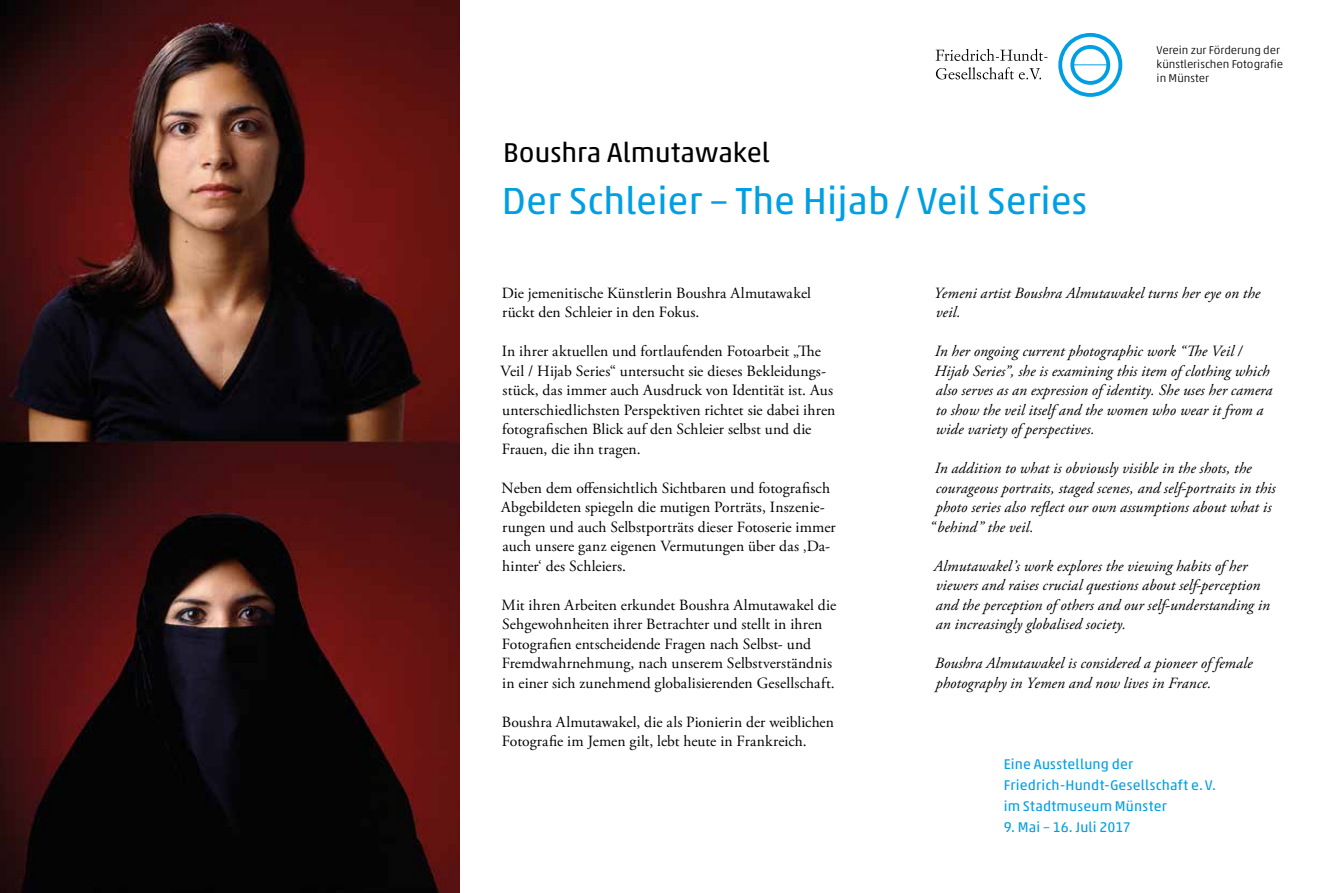
<style>
.page{position:relative;width:1327px;height:893px;background:#fff}
.page>*{position:absolute;margin:0;border:0;box-sizing:border-box;transform-origin:0 0}
.t1{font:38.25px "Akko Pro";color:#009fe3}
.t2{font:27.6px "Akko Pro";color:#000}
.t3{font:15.6px/19.5px "Adobe Garamond Pro";letter-spacing:.005em;color:#000}
.t4{font:italic 15.6px/19.5px "Adobe Garamond Pro";letter-spacing:.005em;color:#000}
.t5{font:14.25px/21px "Akko Pro";letter-spacing:.015em;color:#009fe3}
.t6{font:300 11.4px/14.2px "Akko Pro";color:#000}
</style>
<div class="page">
<img style="left:0;top:0;width:459px;height:893px">
<svg style="left:1059px;top:34px;width:62px;height:62px"></svg>
<div style="left:1070px;top:45px;width:40px;height:40px;border:2px solid #009fe3;border-radius:50%"></div>
<hr style="left:1073px;top:64px;width:34px;height:1px;background:#009fe3">
<svg style="left:935px;top:49px;width:112px;height:12px"></svg>
<svg style="left:936px;top:67px;width:105px;height:12px"></svg>
<h2 class="t2" style="left:503px;top:136px;width:268px">Boushra Almutawakel</h2>
<h1 class="t1" style="left:502px;top:178px;width:587px">Der Schleier – The Hijab/ Veil Series</h1>
<p class="t6" style="left:1156px;top:43px;width:128px">Verein zur Förderung der künstlerischen Fotografie in Münster</p>
<p class="t6" style="left:1170px;top:43px;width:128px">Verein zur Förderung der künstlerischen Fotografie in Münster</p>
<p class="t3" style="left:502px;top:284px;width:311px">Die jemenitische Künstlerin Boushra Almutawakel rückt den Schleier in den Fokus.</p>
<p class="t3" style="left:500px;top:342px;width:336px">In ihrer aktuellen und fortlaufenden Fotoarbeit „The Veil / Hijab Series“ untersucht sie dieses Bekleidungs&shy;stück, das immer auch Ausdruck von Identität ist. Aus unterschiedlichsten Perspektiven richtet sie dabei ihren fotografischen Blick auf den Schleier selbst und die Frauen, die ihn tragen.</p>
<p class="t3" style="left:501px;top:479px;width:336px">Neben dem offensichtlich Sichtbaren und fotografisch Abgebildeten spiegeln die mutigen Porträts, Inszenie&shy;rungen und auch Selbstporträts dieser Fotoserie immer auch unsere ganz eigenen Vermutungen über das ‚Da&shy;hinter‘ des Schleiers.</p>
<p class="t3" style="left:501px;top:596px;width:336px">Mit ihren Arbeiten erkundet Boushra Almutawakel die Sehgewohnheiten ihrer Betrachter und stellt in ihren Fotografien entscheidende Fragen nach Selbst- und Fremdwahrnehmung, nach unserem Selbstverständnis in einer sich zunehmend globalisierenden Gesellschaft.</p>
<p class="t3" style="left:502px;top:713px;width:334px">Boushra Almutawakel, die als Pionierin der weiblichen<br>Fotografie im Jemen gilt, lebt heute in Frankreich.</p>
<p class="t4" style="left:933px;top:283px;width:328px">Yemeni artist Boushra Almutawakel turns her eye on the veil.</p>
<p class="t4" style="left:934px;top:342px;width:339px">In her ongoing current photographic work “The Veil / Hijab Series”, she is examining this item of clothing which also serves as an expression of identity. She uses her camera to show the veil itself and the women who wear it from a wide variety of perspectives.</p>
<p class="t4" style="left:934px;top:459px;width:318px">In addition to what is obviously visible in the shots, the</p>
<p class="t4" style="left:936px;top:478px;width:341px">courageous portraits, staged scenes, and self-portraits in this</p>
<p class="t4" style="left:936px;top:498px;width:337px">photo series also reflect our own assumptions about what is</p>
<p class="t4" style="left:929px;top:517px;width:106px">“behind” the veil.</p>
<p class="t4" style="left:934px;top:556px;width:337px">Almutawakel’s work explores the viewing habits of her viewers and raises crucial questions about self-perception and the perception of others and our self-understanding in an increasingly globalised society.</p>
<p class="t4" style="left:934px;top:654px;width:319px">Boushra Almutawakel is considered a pioneer of female photography in Yemen and now lives in France.</p>
<p class="t5" style="left:1003px;top:753px;width:214px">Eine Ausstellung der<br>Friedrich-Hundt-Gesellschaft e.V. im Stadtmuseum Münster</p>
<p class="t5" style="left:1003px;top:816px;width:128px">9. Mai – 16. Juli 2017</p>
</div>
